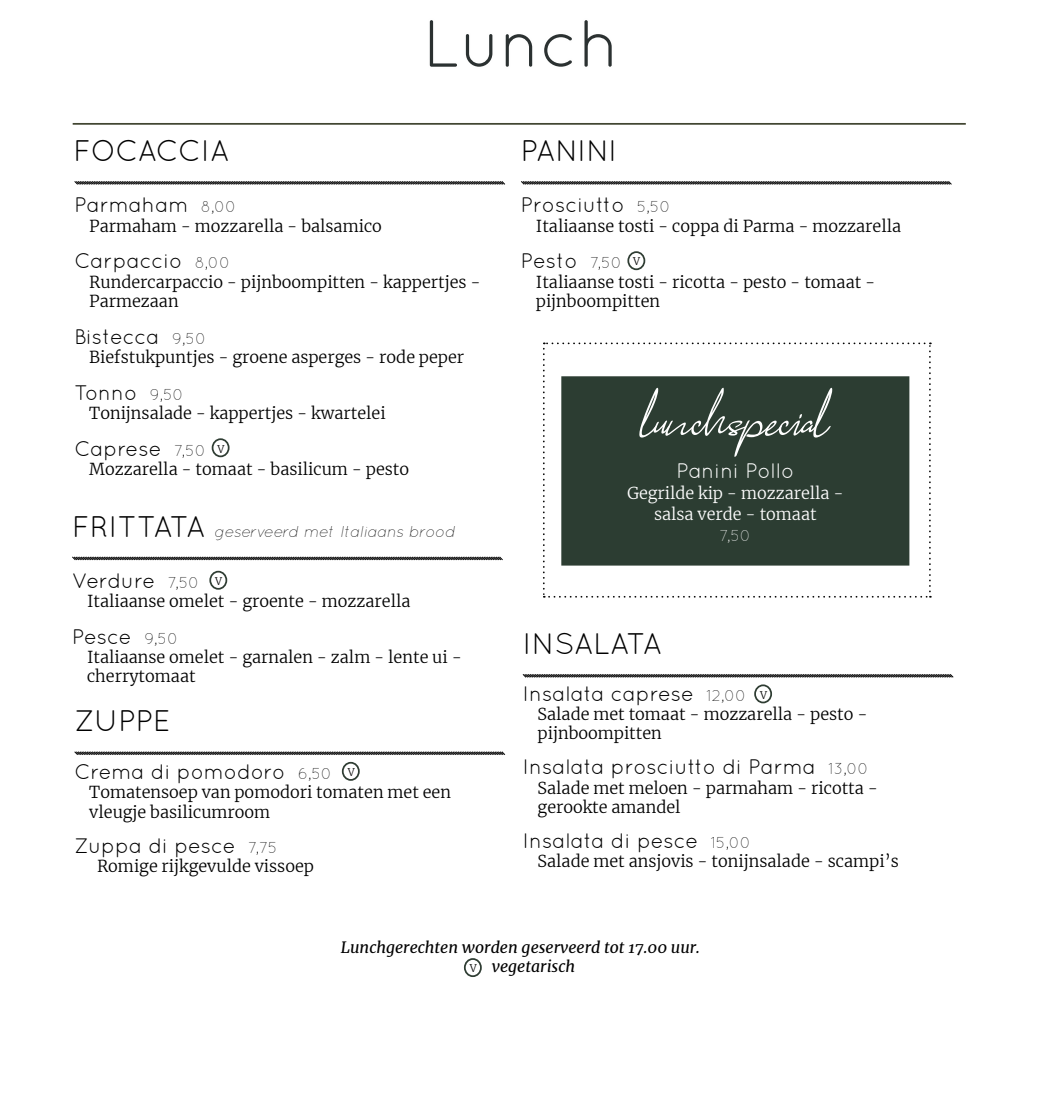
<style>
.page{position:relative;width:1042px;height:1102px;background:#fff}
.page>*{position:absolute;margin:0;border:0;box-sizing:border-box;transform-origin:0 0}
.t1{font:68.25px "Rotherland";color:#fff}
.t2{font:66.5px "Quicksand";color:#2b3131}
.t3{font:29.75px "Quicksand";color:#000}
.t4{font:29.75px "Quicksand";letter-spacing:-.02em;color:#000}
.t5{font:21px "Quicksand";color:#000}
.t6{font:21px "Quicksand";color:#fff}
.t7{font:21px "Quicksand";letter-spacing:-.025em;color:#000}
.t8{font:300 16.28px/19.2px "Merriweather";color:#000}
.t9{font:300 16.28px/21px "Merriweather";color:#fff;text-align:center}
.t10{font:italic 15.75px/19.2px "Merriweather";color:#000}
.t11{font:italic 300 15.75px "Quicksand";color:#000}
.t12{font:300 15.75px "Quicksand";color:#fff}
.t13{font:300 10.5px "Merriweather";color:#000}
.s1{font-weight:300;font-size:15.75px}
.s2{font-weight:400;font-style:normal;font-size:29.75px}
</style>
<div class="page">
<svg style="left:521px;top:181px;width:431px;height:4px;background:#636363"></svg>
<svg style="left:74px;top:181px;width:431px;height:4px;background:#636363"></svg>
<hr style="left:73px;top:123px;width:893px;height:2px;background:#424632">
<svg style="left:543px;top:342px;width:388px;height:255px"></svg>
<div style="left:561px;top:376px;width:348px;height:189px;background:#2c3d32;border:2px solid #2c3d32"></div>
<svg style="left:74px;top:751px;width:432px;height:4px;background:#636363"></svg>
<svg style="left:522px;top:674px;width:432px;height:4px;background:#636363"></svg>
<svg style="left:72px;top:556px;width:431px;height:4px;background:#666"></svg>
<div style="left:209px;top:570px;width:18px;height:19px;border:2px solid #2f3d33;border-radius:50%"></div>
<div style="left:464px;top:957px;width:18px;height:19px;border:2px solid #2f3d33;border-radius:50%"></div>
<div style="left:342px;top:761px;width:18px;height:19px;border:2px solid #2f3d33;border-radius:50%"></div>
<div style="left:212px;top:438px;width:17px;height:19px;border:2px solid #2f3d33;border-radius:50%"></div>
<div style="left:627px;top:251px;width:18px;height:19px;border:2px solid #2f3d33;border-radius:50%"></div>
<div style="left:754px;top:684px;width:18px;height:19px;border:2px solid #2f3d33;border-radius:50%"></div>
<h2 class="t2" style="left:423px;top:5px;width:198px">Lunch</h2>
<h3 class="t4" style="left:74px;top:134px;width:157px">FOCACCIA</h3>
<p class="t5" style="left:74px;top:193px;width:164px">Parmaham <span class="s1">8,00</span></p>
<p class="t8" style="left:89px;top:215px;width:294px">Parmaham - mozzarella - balsamico</p>
<p class="t5" style="left:74px;top:249px;width:158px">Carpaccio <span class="s1">8,00</span></p>
<p class="t8" style="left:89px;top:271px;width:393px">Rundercarpaccio - pijnboompitten - kappertjes -<br>Parmezaan</p>
<p class="t5" style="left:74px;top:324px;width:134px">Bistecca <span class="s1">9,50</span></p>
<p class="t8" style="left:89px;top:347px;width:376px">Biefstukpuntjes - groene asperges - rode peper</p>
<p class="t5" style="left:74px;top:380px;width:111px">Tonno <span class="s1">9,50</span></p>
<p class="t8" style="left:89px;top:403px;width:298px">Tonijnsalade - kappertjes - kwartelei</p>
<p class="t5" style="left:74px;top:436px;width:133px">Caprese <span class="s1">7,50</span></p>
<p class="t8" style="left:89px;top:459px;width:321px">Mozzarella - tomaat - basilicum - pesto</p>
<p class="t13" style="left:217px;top:441px;width:8px">V</p>
<p class="t11" style="left:72px;top:522px;width:385px"><span class="s2">FRITTATA</span> geserveerd met Italiaans brood</p>
<p class="t7" style="left:72px;top:568px;width:129px">Verdure <span class="s1">7,50</span></p>
<p class="t8" style="left:87px;top:591px;width:325px">Italiaanse omelet - groente - mozzarella</p>
<p class="t5" style="left:72px;top:624px;width:108px">Pesce <span class="s1">9,50</span></p>
<p class="t8" style="left:87px;top:647px;width:376px">Italiaanse omelet - garnalen - zalm - lente ui - cherrytomaat</p>
<p class="t13" style="left:215px;top:574px;width:8px">V</p>
<h3 class="t3" style="left:74px;top:703px;width:98px">ZUPPE</h3>
<p class="t5" style="left:74px;top:759px;width:259px">Crema di pomodoro <span class="s1">6,50</span></p>
<p class="t8" style="left:89px;top:782px;width:363px">Tomatensoep van pomodori tomaten met een vleugje basilicumroom</p>
<p class="t5" style="left:74px;top:833px;width:205px">Zuppa di pesce <span class="s1">7,75</span></p>
<p class="t8" style="left:97px;top:855px;width:218px">Romige rijkgevulde vissoep</p>
<p class="t13" style="left:348px;top:765px;width:8px">V</p>
<h3 class="t3" style="left:521px;top:134px;width:98px">PANINI</h3>
<p class="t5" style="left:521px;top:193px;width:151px">Prosciutto <span class="s1">5,50</span></p>
<p class="t8" style="left:536px;top:215px;width:367px">Italiaanse tosti - coppa di Parma - mozzarella</p>
<p class="t5" style="left:521px;top:249px;width:103px">Pesto <span class="s1">7,50</span></p>
<p class="t8" style="left:536px;top:271px;width:341px">Italiaanse tosti - ricotta - pesto - tomaat - pijnboompitten</p>
<p class="t13" style="left:633px;top:254px;width:8px">V</p>
<h1 class="t1" style="left:641px;top:372px;width:190px">lunchspecial</h1>
<p class="t6" style="left:676px;top:458px;width:119px">Panini Pollo</p>
<p class="t9" style="left:627px;top:482px;width:218px">Gegrilde kip - mozzarella - salsa verde - tomaat</p>
<p class="t12" style="left:719px;top:526px;width:34px">7,50</p>
<h3 class="t3" style="left:523px;top:626px;width:141px">INSALATA</h3>
<p class="t5" style="left:523px;top:681px;width:225px">Insalata caprese <span class="s1">12,00</span></p>
<p class="t8" style="left:537px;top:704px;width:331px">Salade met tomaat - mozzarella - pesto - pijnboompitten</p>
<p class="t5" style="left:523px;top:755px;width:348px">Insalata prosciutto di Parma <span class="s1">13,00</span></p>
<p class="t8" style="left:537px;top:777px;width:342px">Salade met meloen - parmaham - ricotta - gerookte amandel</p>
<p class="t5" style="left:523px;top:828px;width:230px">Insalata di pesce <span class="s1">15,00</span></p>
<p class="t8" style="left:537px;top:851px;width:363px">Salade met ansjovis - tonijnsalade - scampi’s</p>
<p class="t13" style="left:760px;top:687px;width:8px">V</p>
<p class="t10" style="left:492px;top:936px;width:210px;text-indent:-151px">Lunchgerechten worden geserveerd tot 17.00 uur. vegetarisch</p>
<p class="t13" style="left:470px;top:961px;width:8px">V</p>
</div>
